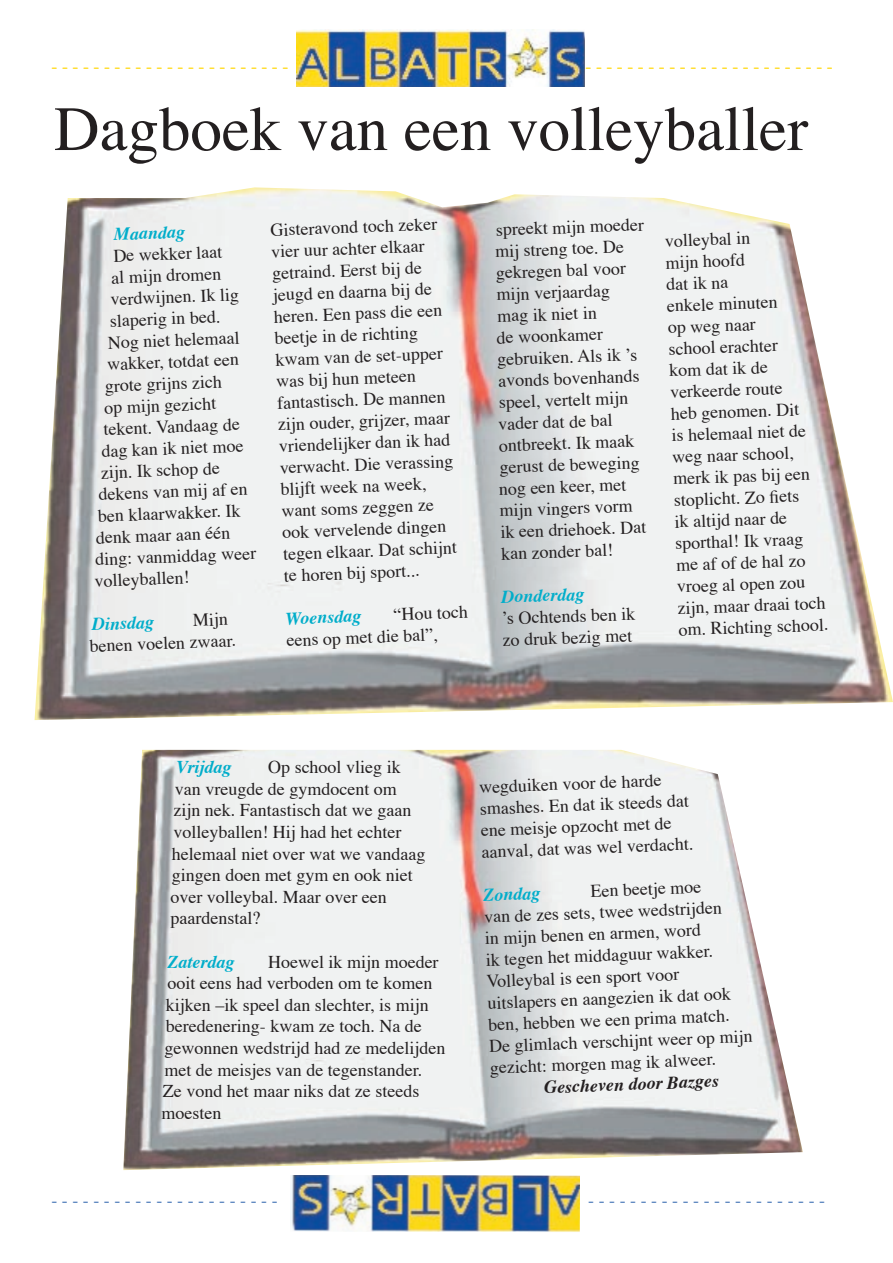
<style>
.page{position:relative;width:893px;height:1263px;background:#fff}
.page>*{position:absolute;margin:0;border:0;box-sizing:border-box;transform-origin:0 0}
.t1{font:63px "Times";color:#231f20}
.t2{font:18px/21.6px "Times";color:#231f20}
.t3{font:italic 700 18px "Times";color:#00adca}
.t4{font:18px "Times";color:#ffda19}
.t5{font:18px "Times";color:#0f4da1}
.t6{font:italic 700 18px "Times";color:#231f20}
</style>
<div class="page">
<img style="left:290px;top:1175px;width:290px;height:57px">
<img style="left:297px;top:30px;width:288px;height:56px">
<img style="left:35px;top:187px;width:858px;height:533px">
<img style="left:123px;top:750px;width:680px;height:420px">
<p class="t4" style="left:52px;top:55px;width:238px">- - - - - - - - - - - - - - - - - - - - - - -</p>
<p class="t4" style="left:585px;top:55px;width:249px">- - - - - - - - - - - - - - - - - - - - - - - -</p>
<h1 class="t1" style="left:54px;top:89px;width:756px">Dagboek van een volleyballer</h1>
<p class="t3" style="left:114px;top:222px;width:73px;rotate:-2deg">Maandag</p>
<p class="t2" style="left:113px;top:246px;width:110px;rotate:-2deg">De wekker laat</p>
<p class="t2" style="left:111px;top:268px;width:111px;rotate:-2deg">al mijn dromen</p>
<p class="t2" style="left:110px;top:289px;width:130px;rotate:-2deg">verdwijnen. Ik lig</p>
<p class="t2" style="left:110px;top:311px;width:112px;rotate:-2deg">slaperig in bed.</p>
<p class="t2" style="left:107px;top:332px;width:133px;rotate:-2deg">Nog niet helemaal</p>
<p class="t2" style="left:107px;top:354px;width:133px;rotate:-2deg">wakker, totdat een</p>
<p class="t2" style="left:105px;top:376px;width:118px;rotate:-2deg">grote grijns zich</p>
<p class="t2" style="left:104px;top:398px;width:113px;rotate:-2deg">op mijn gezicht</p>
<p class="t2" style="left:103px;top:419px;width:138px;rotate:-2deg">tekent. Vandaag de</p>
<p class="t2" style="left:101px;top:441px;width:143px;rotate:-2deg">dag kan ik niet moe</p>
<p class="t2" style="left:101px;top:463px;width:120px;rotate:-2deg">zijn. Ik schop de</p>
<p class="t2" style="left:98px;top:484px;width:150px;rotate:-2deg">dekens van mij af en</p>
<p class="t2" style="left:98px;top:506px;width:144px;rotate:-2deg">ben klaarwakker. Ik</p>
<p class="t2" style="left:96px;top:528px;width:136px;rotate:-2deg">denk maar aan één</p>
<p class="t2" style="left:95px;top:549px;width:162px;rotate:-2deg">ding: vanmiddag weer</p>
<p class="t2" style="left:94px;top:571px;width:96px;rotate:-2deg">volleyballen!</p>
<p class="t3" style="left:91px;top:612px;width:64px;rotate:-2deg">Dinsdag</p>
<p class="t2" style="left:89px;top:614px;width:148px;text-indent:104px;rotate:-2deg">Mijn benen voelen zwaar.</p>
<p class="t2" style="left:270px;top:220px;width:177px;rotate:-2deg">Gisteravond toch zeker vier uur achter elkaar getraind. Eerst bij de jeugd en daarna bij de heren. Een pass die een beetje in de richting kwam van de set-upper was bij hun meteen fantastisch. De mannen zijn ouder, grijzer, maar vriendelijker dan ik had verwacht. Die verassing blijft week na week, want soms zeggen ze ook vervelende dingen tegen elkaar. Dat schijnt te horen bij sport...</p>
<p class="t3" style="left:285px;top:607px;width:77px;rotate:-2deg">Woensdag</p>
<p class="t2" style="left:285px;top:608px;width:184px;text-indent:108px;rotate:-2deg">“Hou toch eens op met die bal”,</p>
<p class="t2" style="left:490px;top:220px;width:155px;text-indent:6px;rotate:-2deg">spreekt mijn moeder mij streng toe. De gekregen bal voor mijn verjaardag<br>mag ik niet in<br>de woonkamer gebruiken. Als ik ʼs avonds bovenhands speel, vertelt mijn vader dat de bal ontbreekt. Ik maak gerust de beweging nog een keer, met mijn vingers vorm<br>ik een driehoek. Dat kan zonder bal!</p>
<p class="t3" style="left:501px;top:585px;width:84px;rotate:-2deg">Donderdag</p>
<p class="t2" style="left:502px;top:609px;width:135px;rotate:-2deg">ʼs Ochtends ben ik zo druk bezig met</p>
<p class="t2" style="left:664px;top:231px;width:152px;rotate:-2deg">volleybal in<br>mijn hoofd<br>dat ik na<br>enkele minuten<br>op weg naar<br>school erachter<br>kom dat ik de verkeerde route<br>heb genomen. Dit<br>is helemaal niet de weg naar school, merk ik pas bij een stoplicht. Zo fi ets<br>ik altijd naar de sporthal! Ik vraag me af of de hal zo vroeg al open zou zijn, maar draai toch om. Richting school.</p>
<p class="t3" style="left:176px;top:755px;width:57px">Vrijdag</p>
<p class="t2" style="left:170px;top:757px;width:256px;text-indent:98px">Op school vlieg ik van vreugde de gymdocent om<br>zijn nek. Fantastisch dat we gaan volleyballen! Hij had het echter helemaal niet over wat we vandaag gingen doen met gym en ook niet over volleybal. Maar over een paardenstal?</p>
<p class="t3" style="left:167px;top:950px;width:68px">Zaterdag</p>
<p class="t2" style="left:268px;top:952px;width:172px">Hoewel ik mijn moeder</p>
<p class="t2" style="left:167px;top:973px;width:266px">ooit eens had verboden om te komen</p>
<p class="t2" style="left:166px;top:995px;width:264px">kijken –ik speel dan slechter, is mijn</p>
<p class="t2" style="left:166px;top:1017px;width:257px">beredenering- kwam ze toch. Na de</p>
<p class="t2" style="left:164px;top:1038px;width:282px">gewonnen wedstrijd had ze medelijden</p>
<p class="t2" style="left:164px;top:1060px;width:259px">met de meisjes van de tegenstander.</p>
<p class="t2" style="left:163px;top:1081px;width:258px">Ze vond het maar niks dat ze steeds</p>
<p class="t2" style="left:161px;top:1103px;width:61px">moesten</p>
<p class="t2" style="left:479px;top:777px;width:214px;rotate:-2deg">wegduiken voor de harde smashes. En dat ik steeds dat ene meisje opzocht met de aanval, dat was wel verdacht.</p>
<p class="t3" style="left:483px;top:883px;width:59px;rotate:-2deg">Zondag</p>
<p class="t2" style="left:483px;top:885px;width:265px;text-indent:107px;rotate:-2deg">Een beetje moe<br>van de zes sets, twee wedstrijden<br>in mijn benen en armen, word<br>ik tegen het middaguur wakker.<br>Volleybal is een sport voor uitslapers en aangezien ik dat ook ben, hebben we een prima match.<br>De glimlach verschijnt weer op mijn gezicht: morgen mag ik alweer.</p>
<p class="t6" style="left:544px;top:1075px;width:176px;rotate:-2deg">Gescheven door Bazges</p>
<p class="t5" style="left:51px;top:1189px;width:228px">- - - - - - - - - - - - - - - - - - - - - -</p>
<p class="t5" style="left:588px;top:1189px;width:238px">- - - - - - - - - - - - - - - - - - - - - - -</p>
</div>
